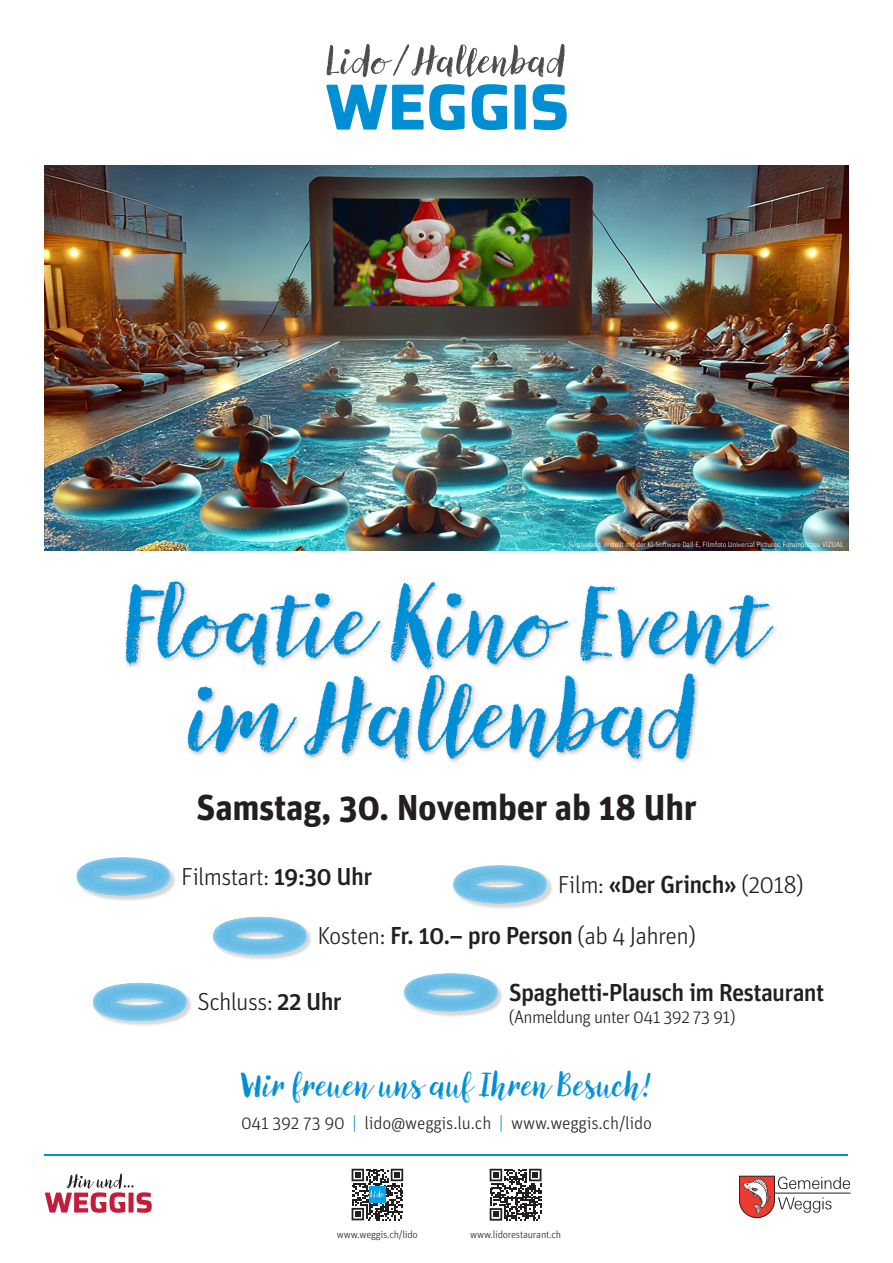
<style>
.page{position:relative;width:893px;height:1263px;background:#fff}
.page>*{position:absolute;margin:0;border:0;box-sizing:border-box;transform-origin:0 0}
.t1{font:98.4px "Canvas Script";letter-spacing:-.005em;color:#008fd5}
.t2{font:700 36px "Unit Pro";letter-spacing:-.01em;color:#231f20}
.t3{font:32.78px "Canvas Script";color:#008fd5}
.t4{font:300 24.6px "Unit Pro";letter-spacing:-.03em;color:#231f20}
.t5{font:500 24.6px "Unit Pro";letter-spacing:-.03em;color:#231f20}
.t6{font:300 18px "Unit Pro";letter-spacing:-.03em;color:#231f20}
.t7{font:300 17.92px "Unit Pro";letter-spacing:-.01em;color:#231f20}
.t8{font:300 10.5px "Unit Pro";letter-spacing:-.02em;color:#231f20}
.t9{font:300 7.5px "Unit Pro";letter-spacing:-.02em;color:#fff}
.s1{font-weight:500}
.s2{color:#008fd5}
</style>
<div class="page">
<img style="left:45px;top:166px;width:803px;height:385px">
<div style="left:514px;top:85px;width:12px;height:45px;background:#008fd5"></div>
<svg style="left:533px;top:84px;width:34px;height:46px"></svg>
<svg style="left:326px;top:84px;width:139px;height:46px"></svg>
<svg style="left:472px;top:84px;width:35px;height:46px"></svg>
<svg style="left:326px;top:44px;width:239px;height:33px"></svg>
<hr style="left:45px;top:1154px;width:803px;height:1px;background:#008fd5">
<svg style="left:45px;top:1173px;width:107px;height:40px"></svg>
<svg style="left:739px;top:1176px;width:111px;height:42px"></svg>
<div style="left:123px;top:578px;width:656px;height:187px;background:#231f20;opacity:.38"></div>
<div style="left:77px;top:858px;width:100px;height:44px;background:#231f20;opacity:.3"></div>
<div style="left:76px;top:856px;width:96px;height:41px;background:#fff;opacity:.75"></div>
<div style="left:93px;top:983px;width:100px;height:44px;background:#231f20;opacity:.3"></div>
<div style="left:92px;top:982px;width:96px;height:40px;background:#fff;opacity:.75"></div>
<div style="left:454px;top:866px;width:99px;height:44px;background:#231f20;opacity:.3"></div>
<div style="left:453px;top:864px;width:95px;height:41px;background:#fff;opacity:.75"></div>
<div style="left:404px;top:974px;width:100px;height:44px;background:#231f20;opacity:.3"></div>
<div style="left:403px;top:972px;width:96px;height:41px;background:#fff;opacity:.75"></div>
<div style="left:213px;top:917px;width:100px;height:44px;background:#231f20;opacity:.3"></div>
<div style="left:212px;top:916px;width:96px;height:40px;background:#fff;opacity:.75"></div>
<svg style="left:352px;top:1169px;width:51px;height:51px"></svg>
<img style="left:369px;top:1186px;width:16px;height:16px">
<svg style="left:490px;top:1169px;width:52px;height:52px"></svg>
<p class="t9" style="left:568px;top:540px;width:277px">Symbolbild, erstellt mit der KI-Software Dall-E, Filmfoto Universal Pictures, Fotomontage VIZUAL</p>
<p class="t1" style="left:125px;top:560px;width:644px">Floatie Kino Event</p>
<p class="t1" style="left:191px;top:653px;width:512px">im Hallenbad</p>
<p class="t2" style="left:196px;top:780px;width:502px">Samstag, 30. November ab 18 Uhr</p>
<p class="t4" style="left:181px;top:860px;width:192px">Filmstart: <span class="s1">19:30 Uhr</span></p>
<p class="t4" style="left:558px;top:868px;width:247px">Film: <span class="s1">«Der Grinch»</span> (2018)</p>
<p class="t4" style="left:318px;top:920px;width:380px">Kosten: <span class="s1">Fr. 10.– pro Person</span> (ab 4 Jahren)</p>
<p class="t4" style="left:197px;top:986px;width:146px">Schluss: <span class="s1">22 Uhr</span></p>
<p class="t5" style="left:509px;top:975px;width:317px">Spaghetti-Plausch im Restaurant</p>
<p class="t6" style="left:509px;top:1005px;width:229px">(Anmeldung unter 041 392 73 91)</p>
<p class="t3" style="left:241px;top:1064px;width:413px">Wir freuen uns auf Ihren Besuch!</p>
<p class="t7" style="left:241px;top:1111px;width:412px">041 392 73 90 <span class="s2">|</span> lido@weggis.lu.ch <span class="s2">|</span> www.weggis.ch/lido</p>
<p class="t8" style="left:337px;top:1227px;width:82px">www.weggis.ch/lido</p>
<p class="t8" style="left:470px;top:1227px;width:93px">www.lidorestaurant.ch</p>
</div>
